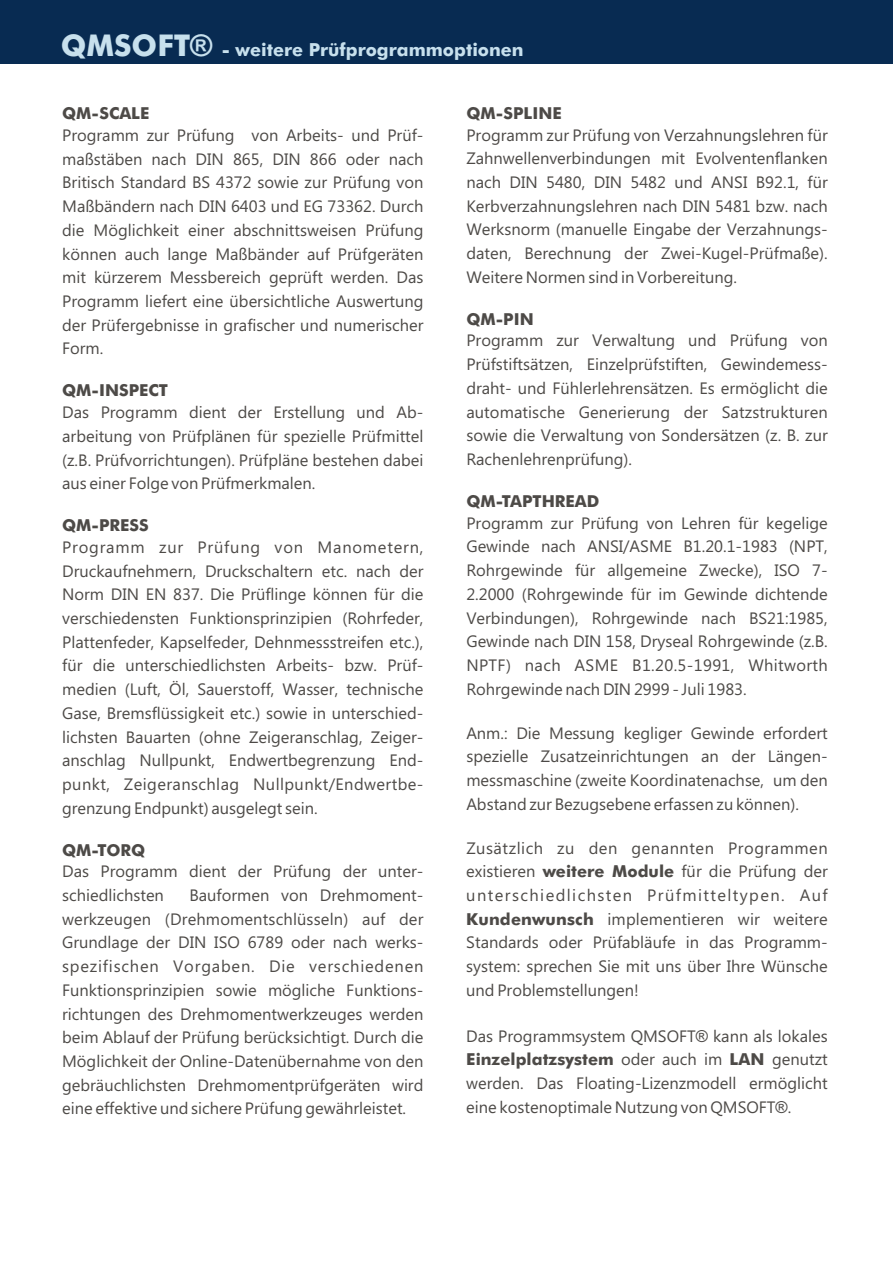
<style>
.page{position:relative;width:893px;height:1263px;background:#fff}
.page>*{position:absolute;margin:0;border:0;box-sizing:border-box;transform-origin:0 0}
.t1{font:500 18px "Futura BT";color:#c7e0ed}
.t2{font:16.5px/23.7px "Ebrima";color:#4d4a47;text-align:justify}
.t3{font:500 16.5px "Futura BT";color:#4d4a47}
.s1{font-size:30px}
.s2{font-family:"Arial";font-weight:700;font-size:30px}
.s3{font-family:"Futura BT";font-weight:500}
.s4{font-family:"Arial"}
.s5{font-family:"Ebrima";font-weight:400}
</style>
<div class="page">
<div style="left:0;top:0;width:893px;height:64px;background:#082b52"></div>
<p class="t1" style="left:61px;top:42px;width:464px"><span class="s1">QMSOFT</span><span class="s2">®</span> - weitere Prüfprogrammoptionen</p>
<p class="t3" style="left:62px;top:107px;width:89px">QM-SCALE</p>
<p class="t2" style="left:62px;top:125px;width:363px">Programm zur Prüfung von Arbeits- und Prüf&shy;maßstäben nach DIN 865, DIN 866 oder nach Britisch Standard BS 4372 sowie zur Prüfung von Maßbändern nach DIN 6403 und EG 73362. Durch die Möglichkeit einer abschnittsweisen Prüfung können auch lange Maßbänder auf Prüfgeräten mit kürzerem Messbereich geprüft werden. Das Programm liefert eine übersichtliche Auswertung der Prüfergebnisse in grafischer und numerischer Form.</p>
<p class="t3" style="left:62px;top:384px;width:107px">QM-INSPECT</p>
<p class="t2" style="left:62px;top:402px;width:363px">Das Programm dient der Erstellung und Ab&shy;arbeitung von Prüfplänen für spezielle Prüfmittel (z.B. Prüfvorrichtungen). Prüfpläne bestehen dabei aus einer Folge von Prüfmerkmalen.</p>
<p class="t3" style="left:62px;top:519px;width:88px">QM-PRESS</p>
<p class="t2" style="left:62px;top:537px;width:363px">Programm zur Prüfung von Manometern, Druckaufnehmern, Druckschaltern etc. nach der Norm DIN EN 837. Die Prüflinge können für die verschiedensten Funktionsprinzipien (Rohrfeder, Plattenfeder, Kapselfeder, Dehnmessstreifen etc.), für die unterschiedlichsten Arbeits- bzw. Prüf&shy;medien (Luft, Öl, Sauerstoff, Wasser, technische Gase, Bremsflüssigkeit etc.) sowie in unterschied&shy;lichsten Bauarten (ohne Zeigeranschlag, Zeiger&shy;anschlag Nullpunkt, Endwertbegrenzung End&shy;punkt, Zeigeranschlag Nullpunkt/Endwertbe&shy;grenzung Endpunkt) ausgelegt sein.</p>
<p class="t3" style="left:62px;top:843px;width:85px">QM-TORQ</p>
<p class="t2" style="left:62px;top:861px;width:363px">Das Programm dient der Prüfung der unter&shy;schiedlichsten</p>
<p class="t2" style="left:62px;top:885px;width:363px;text-indent:127px">Bauformen von Drehmoment&shy;werkzeugen (Drehmomentschlüsseln) auf der Grundlage der DIN ISO 6789 oder nach werks&shy;spezifischen Vorgaben. Die verschiedenen Funktionsprinzipien sowie mögliche Funktions&shy;richtungen des Drehmomentwerkzeuges werden beim Ablauf der Prüfung berücksichtigt. Durch die Möglichkeit der Online-Datenübernahme von den gebräuchlichsten Drehmomentprüfgeräten wird eine effektive und sichere Prüfung gewährleistet.</p>
<p class="t3" style="left:466px;top:106px;width:97px">QM-SPLINE</p>
<p class="t2" style="left:466px;top:124px;width:363px">Programm zur Prüfung von Verzahnungslehren für Zahnwellenverbindungen mit Evolventenflanken nach DIN 5480, DIN 5482 und ANSI B92.1, für Kerbverzahnungslehren nach DIN 5481 bzw. nach Werksnorm (manuelle Eingabe der Verzahnungs&shy;daten, Berechnung der Zwei-Kugel-Prüfmaße).<br>Weitere Normen sind in Vorbereitung.</p>
<p class="t3" style="left:466px;top:312px;width:69px">QM-PIN</p>
<p class="t2" style="left:466px;top:330px;width:363px">Programm zur Verwaltung und Prüfung von Prüfstiftsätzen, Einzelprüfstiften, Gewindemess&shy;draht- und Fühlerlehrensätzen. Es ermöglicht die automatische Generierung der Satzstrukturen sowie die Verwaltung von Sondersätzen (z. B. zur Rachenlehrenprüfung).</p>
<p class="t3" style="left:466px;top:494px;width:135px">QM-TAPTHREAD</p>
<p class="t2" style="left:466px;top:513px;width:363px">Programm zur Prüfung von Lehren für kegelige Gewinde nach ANSI/ASME B1.20.1-1983 (NPT, Rohrgewinde für allgemeine Zwecke), ISO 7- 2.2000 (Rohrgewinde für im Gewinde dichtende Verbindungen), Rohrgewinde nach BS21:1985, Gewinde nach DIN 158, Dryseal Rohrgewinde (z.B.<br>NPTF) nach ASME B1.20.5-1991, Whitworth Rohrgewinde nach DIN 2999 - Juli 1983.</p>
<p class="t2" style="left:466px;top:722px;width:363px">Anm.: Die Messung kegliger Gewinde erfordert spezielle Zusatzeinrichtungen an der Längen&shy;messmaschine (zweite Koordinatenachse, um den Abstand zur Bezugsebene erfassen zu können).</p>
<p class="t2" style="left:466px;top:837px;width:363px">Zusätzlich zu den genannten Programmen existieren <span class="s3">weitere Module</span> für die Prüfung der unterschiedlichsten Prüfmitteltypen. Auf <span class="s3">Kundenwunsch</span> implementieren wir weitere Standards oder Prüfabläufe in das Programm&shy;system: sprechen Sie mit uns über Ihre Wünsche und Problemstellungen!</p>
<p class="t2" style="left:466px;top:1025px;width:363px">Das Programmsystem QMSOFT<span class="s4">®</span> kann als lokales</p>
<p class="t3" style="left:466px;top:1053px;width:363px">Einzelplatzsystem <span class="s5">oder auch im</span> LAN <span class="s5">genutzt</span></p>
<p class="t2" style="left:466px;top:1073px;width:363px">werden. Das Floating-Lizenzmodell ermöglicht eine kostenoptimale Nutzung von QMSOFT<span class="s4">®</span>.</p>
</div>
